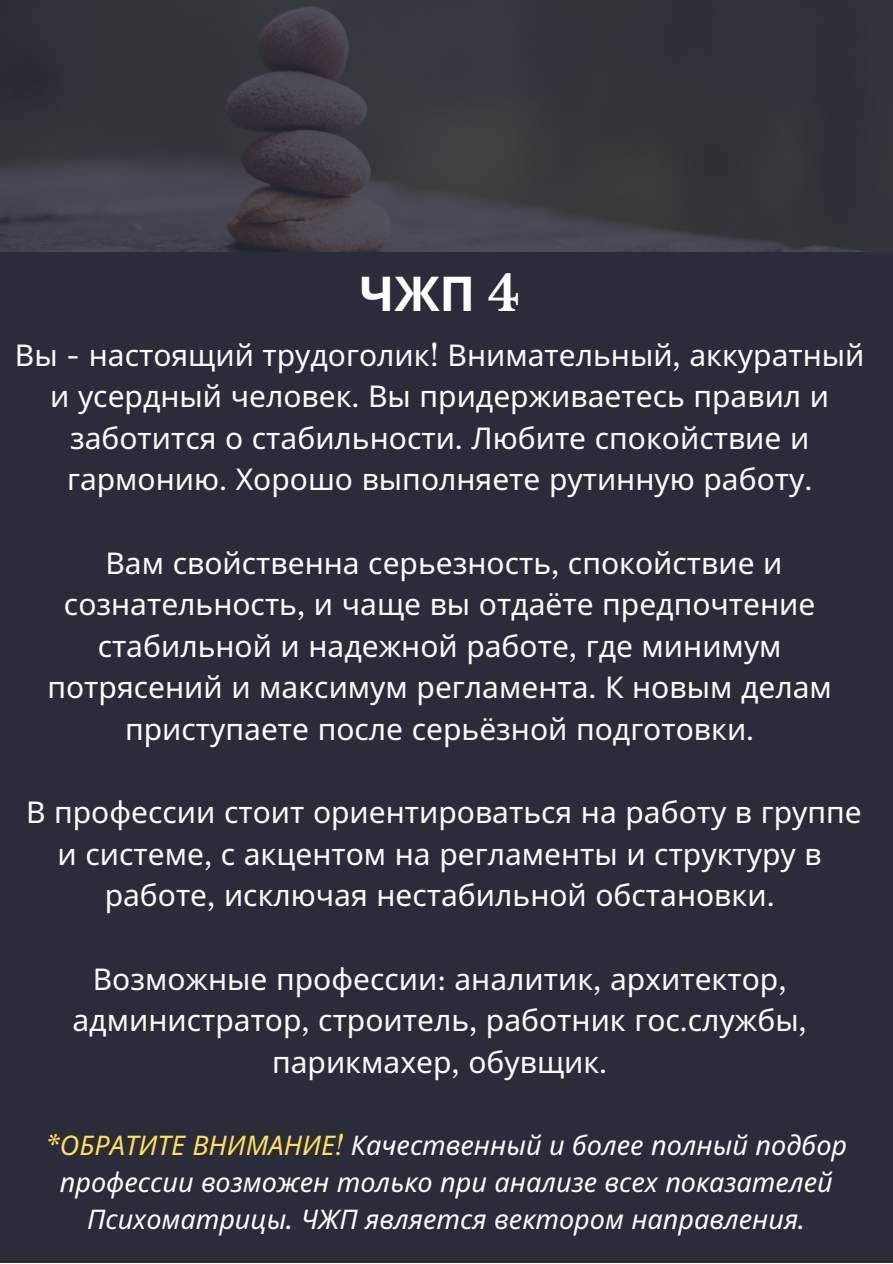
<style>
.page{position:relative;width:893px;height:1264px;background:#fff}
.page>*{position:absolute;margin:0;border:0;box-sizing:border-box;transform-origin:0 0}
.t1{font:700 48px "Noto Sans";color:#fbfdff}
.t2{font:30px/41.5px "Noto Sans";color:#fbfdff;text-align:center}
.t3{font:italic 27px/37px "Noto Sans";color:#fbfdff;text-align:center}
.s1{font-family:"Libre Baskerville"}
.s2{font-family:"Libre Baskerville";color:#ffde59}
.s3{color:#ffde59}
</style>
<div class="page">
<div style="left:0;top:0;width:892px;height:1262px;background:#2a2c39"></div>
<svg style="left:0;top:0;width:892px;height:251px;fill:#35363a"></svg>
<p class="t1" style="left:359px;top:259px;width:162px">ЧЖП <span class="s1">4</span></p>
<p class="t2" style="left:15px;top:333px;width:851px">Вы <span class="s1">-</span> настоящий трудоголик<span class="s1">!</span> Внимательный<span class="s1">,</span> аккуратный и усердный человек<span class="s1">.</span> Вы придерживаетесь правил и заботится о стабильности<span class="s1">.</span> Любите спокойствие и гармонию<span class="s1">.</span> Хорошо выполняете рутинную работу<span class="s1">.</span></p>
<p class="t2" style="left:47px;top:541px;width:785px">Вам свойственна серьезность<span class="s1">,</span> спокойствие и сознательность<span class="s1">,</span> и чаще вы отдаёте предпочтение стабильной и надежной работе<span class="s1">,</span> где минимум потрясений и максимум регламента<span class="s1">.</span> К новым делам приступаете после серьёзной подготовки<span class="s1">.</span></p>
<p class="t2" style="left:26px;top:790px;width:837px">В профессии стоит ориентироваться на работу в группе и системе<span class="s1">,</span> с акцентом на регламенты и структуру в работе<span class="s1">,</span> исключая нестабильной обстановки<span class="s1">.</span></p>
<p class="t2" style="left:72px;top:957px;width:735px">Возможные профессии<span class="s1">:</span> аналитик<span class="s1">,</span> архитектор<span class="s1">, </span>администратор<span class="s1">,</span> строитель<span class="s1">,</span> работник гос<span class="s1">.</span>службы<span class="s1">, </span>парикмахер<span class="s1">,</span> обувщик<span class="s1">.</span></p>
<p class="t3" style="left:45px;top:1125px;width:803px"><span class="s2">*</span><span class="s3">ОБРАТИТЕ ВНИМАНИЕ</span><span class="s2">!</span> Качественный и более полный подбор профессии возможен только при анализе всех показателей<br>Психоматрицы<span class="s1">.</span> ЧЖП является вектором направления<span class="s1">.</span></p>
</div>
